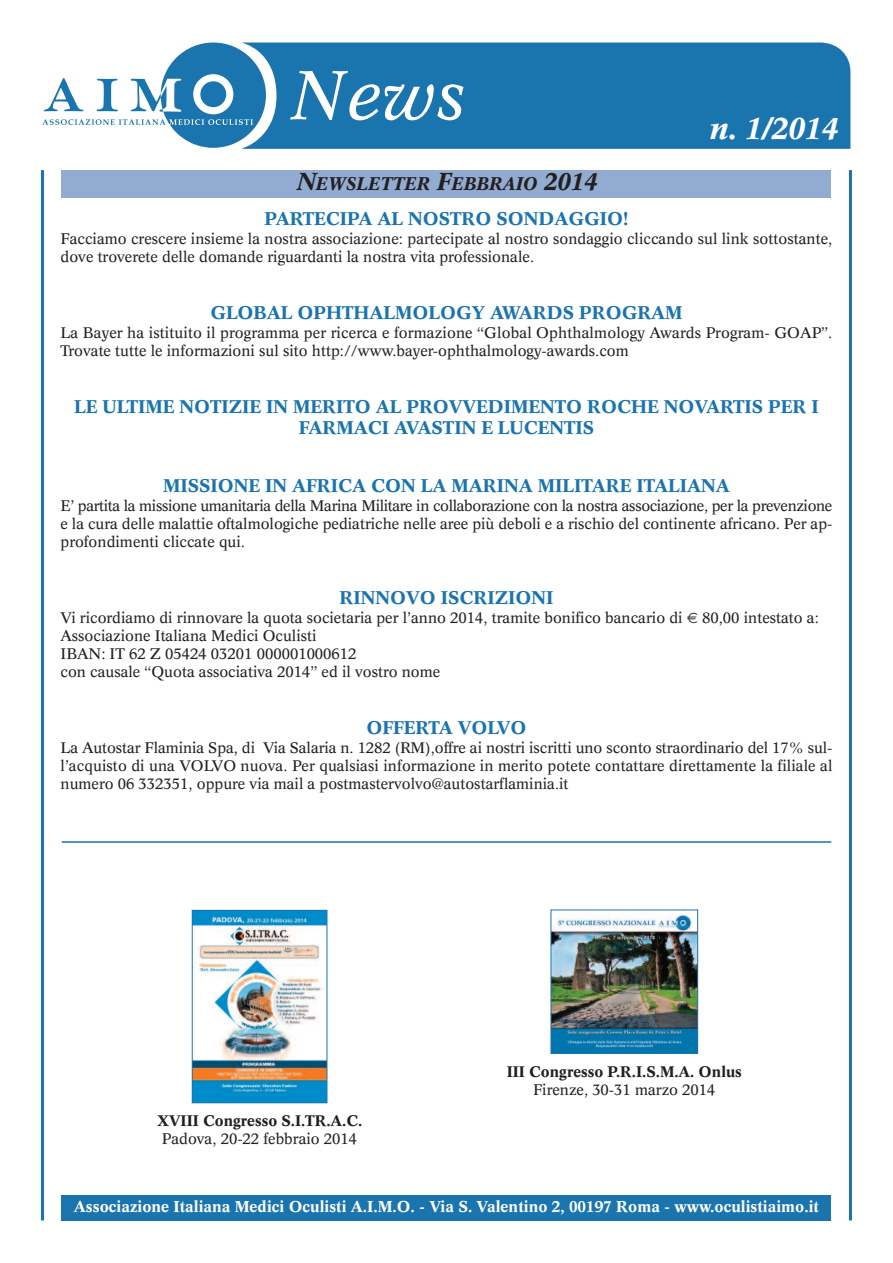
<style>
.page{position:relative;width:893px;height:1263px;background:#fff}
.page>*{position:absolute;margin:0;border:0;box-sizing:border-box;transform-origin:0 0}
.t1{font:italic 67.5px "Concorde";color:#fff}
.t2{font:italic 700 30px "Concorde";color:#fff}
.t3{font:700 18px/21.6px "Concorde";color:#1a74ae;text-align:center}
.t4{font:italic 700 18px "Concorde";color:#231f20}
.t5{font:700 15.45px "Concorde";color:#fff}
.t6{font:15px/18px "Concorde";color:#231f20}
.t7{font:700 15px "Concorde";color:#231f20}
.s1{font-size:24px}
</style>
<div class="page">
<svg style="left:43px;top:43px;width:198px;height:105px"></svg>
<div style="left:241px;top:43px;width:609px;height:106px;background:#1a74ae"></div>
<hr style="left:41px;top:170px;width:3px;height:1050px;background:#1a74ae">
<hr style="left:849px;top:170px;width:3px;height:1050px;background:#1a74ae">
<hr style="left:62px;top:841px;width:769px;height:2px;background:#1a74ae">
<div style="left:62px;top:1195px;width:769px;height:25px;background:#1a74ae"></div>
<img style="left:553px;top:913px;width:143px;height:138px">
<div style="left:551px;top:910px;width:147px;height:143px;border:1px solid #1a74ae"></div>
<img style="left:194px;top:912px;width:131px;height:189px">
<div style="left:192px;top:910px;width:135px;height:193px;border:1px solid #1a74ae"></div>
<div style="left:62px;top:170px;width:769px;height:28px;background:#92abd0"></div>
<h1 class="t1" style="left:289px;top:67px;width:179px">News</h1>
<p class="t4" style="left:296px;top:177px;width:302px"><span class="s1">N</span>EWSLETTER <span class="s1">F</span>EBBRAIO <span class="s1">2014</span></p>
<h2 class="t2" style="left:709px;top:116px;width:130px">n. 1/2014</h2>
<p class="t3" style="left:265px;top:209px;width:365px">PARTECIPA AL NOSTRO SONDAGGIO!</p>
<p class="t6" style="left:61px;top:231px;width:773px">Facciamo crescere insieme la nostra associazione: partecipate al nostro sondaggio cliccando sul link sottostante, dove troverete delle domande riguardanti la nostra vita professionale.</p>
<p class="t3" style="left:210px;top:303px;width:474px">GLOBAL OPHTHALMOLOGY AWARDS PROGRAM</p>
<p class="t6" style="left:61px;top:325px;width:773px">La Bayer ha istituito il programma per ricerca e formazione “Global Ophthalmology Awards Program- GOAP”.<br>Trovate tutte le informazioni sul sito http://www.bayer-ophthalmology-awards.com</p>
<p class="t3" style="left:74px;top:397px;width:746px">LE ULTIME NOTIZIE IN MERITO AL PROVVEDIMENTO ROCHE NOVARTIS PER I<br>FARMACI AVASTIN E LUCENTIS</p>
<p class="t3" style="left:163px;top:476px;width:568px">MISSIONE IN AFRICA CON LA MARINA MILITARE ITALIANA</p>
<p class="t6" style="left:61px;top:498px;width:773px;text-align:justify">E’ partita la missione umanitaria della Marina Militare in collaborazione con la nostra associazione, per la prevenzione e la cura delle malattie oftalmologiche pediatriche nelle aree più deboli e a rischio del continente africano. Per ap&shy;profondimenti cliccate qui.</p>
<p class="t3" style="left:339px;top:588px;width:215px">RINNOVO ISCRIZIONI</p>
<p class="t6" style="left:61px;top:610px;width:624px">Vi ricordiamo di rinnovare la quota societaria per l’anno 2014, tramite bonifico bancario di</p>
<p class="t6" style="left:702px;top:610px;width:118px">80,00 intestato a:</p>
<p class="t6" style="left:61px;top:628px;width:381px">Associazione Italiana Medici Oculisti<br>IBAN: IT 62 Z 05424 03201 000001000612<br>con causale “Quota associativa 2014” ed il vostro nome</p>
<p class="t3" style="left:366px;top:718px;width:161px">OFFERTA VOLVO</p>
<p class="t6" style="left:61px;top:740px;width:773px;text-align:justify">La Autostar Flaminia Spa, di Via Salaria n. 1282 (RM),offre ai nostri iscritti uno sconto straordinario del 17% sul&shy;l’acquisto di una VOLVO nuova. Per qualsiasi informazione in merito potete contattare direttamente la filiale al numero 06 332351, oppure via mail a postmastervolvo@autostarflaminia.it</p>
<p class="t7" style="left:157px;top:1115px;width:207px">XVIII Congresso S.I.TR.A.C.</p>
<p class="t6" style="left:162px;top:1131px;width:197px">Padova, 20-22 febbraio 2014</p>
<p class="t7" style="left:507px;top:1066px;width:237px">III Congresso P.R.I.S.M.A. Onlus</p>
<p class="t6" style="left:533px;top:1082px;width:184px">Firenze, 30-31 marzo 2014</p>
<p class="t5" style="left:74px;top:1200px;width:746px">Associazione Italiana Medici Oculisti A.I.M.O. - Via S. Valentino 2, 00197 Roma - www.oculistiaimo.it</p>
</div>
